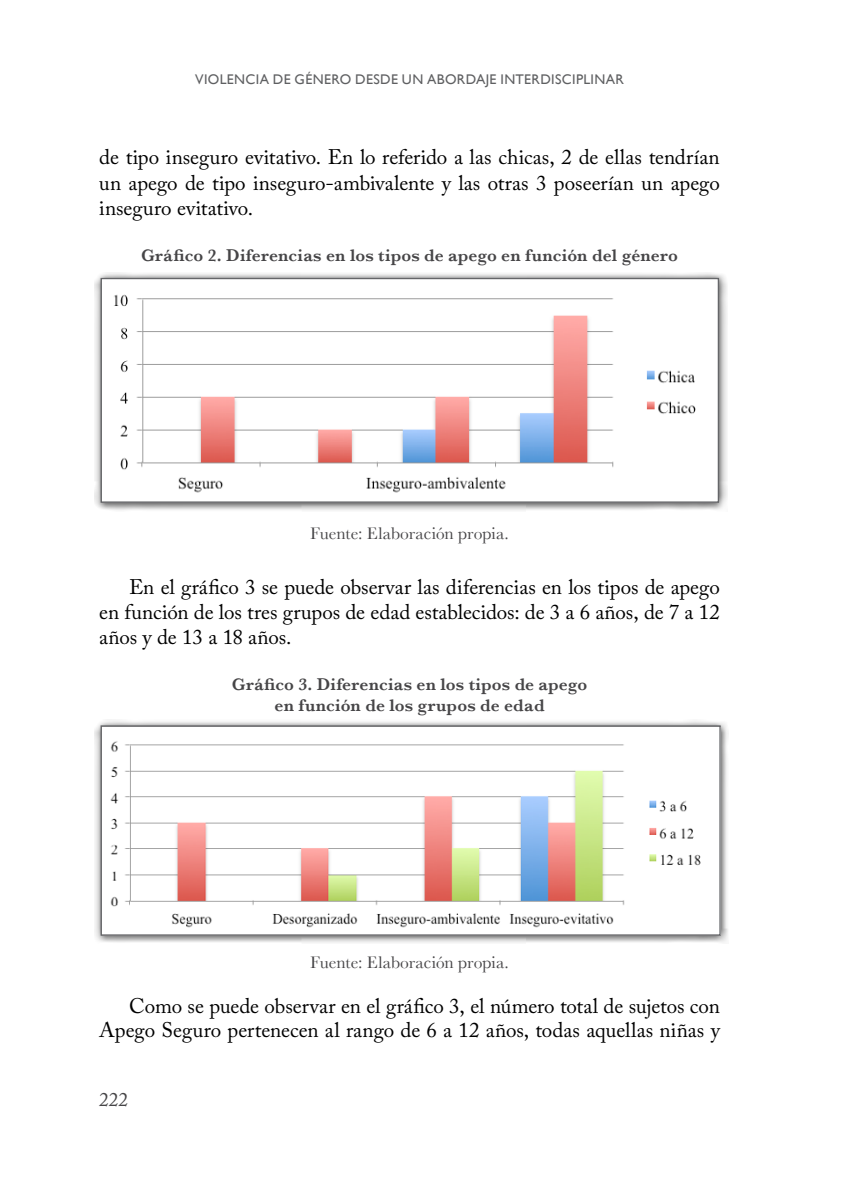
<style>
.page{position:relative;width:844px;height:1191px;background:#fff}
.page>*{position:absolute;margin:0;border:0;box-sizing:border-box;transform-origin:0 0}
.txt_general{font:21px/25.2px "Adobe Caslon Pro";letter-spacing:-.005em;color:#000;text-align:justify}
.t1{font:19.25px "Adobe Caslon Pro";color:#464547}
.sub_figura{font:600 17.5px/21px "Baskerville";letter-spacing:.01em;color:#464547;text-align:center}
.fuente_figura{font:17.5px "Baskerville";color:#464547}
.t2{font:14px "Gill Sans";letter-spacing:.025em;color:#5f6062}
</style>
<div class="page">
<div style="left:94px;top:272px;width:633px;height:239px;background:#000;opacity:.75"></div>
<img style="left:102px;top:280px;width:614px;height:221px">
<div style="left:100px;top:278px;width:618px;height:225px;border:1px solid #656669"></div>
<div style="left:94px;top:719px;width:634px;height:225px;background:#000;opacity:.75"></div>
<img style="left:102px;top:727px;width:616px;height:206px">
<div style="left:100px;top:725px;width:620px;height:210px;border:1px solid #656669"></div>
<p class="t2" style="left:195px;top:71px;width:430px">VIOLENCIA DE GÉNERO DESDE UN ABORDAJE INTERDISCIPLINAR</p>
<p class="txt_general" style="left:99px;top:144px;width:622px">de tipo inseguro evitativo. En lo referido a las chicas, 2 de ellas tendrían un apego de tipo inseguro-ambivalente y las otras 3 poseerían un apego inseguro evitativo.</p>
<p class="sub_figura" style="left:141px;top:244px;width:538px">Gráfico 2. Diferencias en los tipos de apego en función del género</p>
<p class="fuente_figura" style="left:310px;top:522px;width:200px">Fuente: Elaboración propia.</p>
<p class="txt_general" style="left:99px;top:574px;width:622px;text-indent:30px">En el gráfico 3 se puede observar las diferencias en los tipos de apego en función de los tres grupos de edad establecidos: de 3 a 6 años, de 7 a 12 años y de 13 a 18 años.</p>
<p class="sub_figura" style="left:232px;top:673px;width:357px">Gráfico 3. Diferencias en los tipos de apego en función de los grupos de edad</p>
<p class="fuente_figura" style="left:310px;top:952px;width:200px">Fuente: Elaboración propia.</p>
<p class="txt_general" style="left:99px;top:993px;width:622px;line-height:24.5px;text-align:right">Como se puede observar en el gráfico 3, el número total de sujetos con<br>Apego Seguro pertenecen al rango de 6 a 12 años, todas aquellas niñas y</p>
<p class="t1" style="left:99px;top:1088px;width:30px">222</p>
</div>
